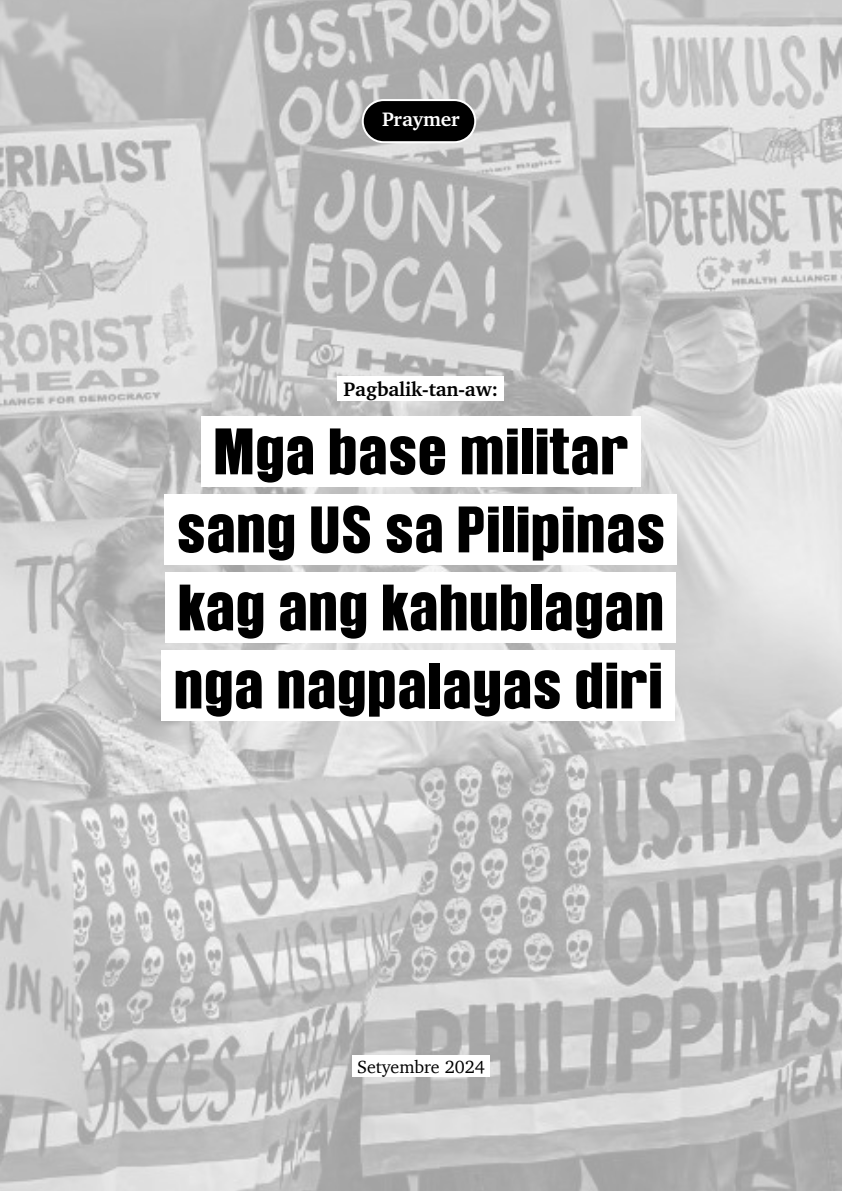
<style>
.page{position:relative;width:842px;height:1191px;background:#fff}
.page>*{position:absolute;margin:0;border:0;box-sizing:border-box;transform-origin:0 0}
.t1{font:58px/78px "Balibold";letter-spacing:.02em;color:#000;text-align:center}
.t2{font:700 20px "Charter";letter-spacing:-.005em;color:#000}
.t3{font:700 20px "Charter";letter-spacing:-.005em;color:#fff}
.t4{font:18px "Charter";color:#000}
</style>
<div class="page">
<img style="left:0;top:0;width:842px;height:1191px">
<div style="left:363px;top:100px;width:112px;height:42px;background:#000;border-radius:21px"></div>
<div style="left:362px;top:99px;width:114px;height:44px;border:2px solid #fff;border-radius:21px"></div>
<div style="left:338px;top:376px;width:166px;height:25px;background:#fff"></div>
<div style="left:201px;top:416px;width:439px;height:70px;background:#fff"></div>
<div style="left:165px;top:494px;width:512px;height:70px;background:#fff"></div>
<div style="left:166px;top:572px;width:510px;height:70px;background:#fff"></div>
<div style="left:162px;top:650px;width:513px;height:70px;background:#fff"></div>
<div style="left:352px;top:1054px;width:138px;height:22px;background:#fff"></div>
<p class="t3" style="left:382px;top:106px;width:79px">Praymer</p>
<p class="t2" style="left:344px;top:376px;width:156px">Pagbalik-tan-aw:</p>
<p class="t1" style="left:174px;top:412px;width:492px">Mga base militar sang US sa Pilipinas kag ang kahublagan nga nagpalayas diri</p>
<p class="t4" style="left:357px;top:1054px;width:129px">Setyembre 2024</p>
</div>
